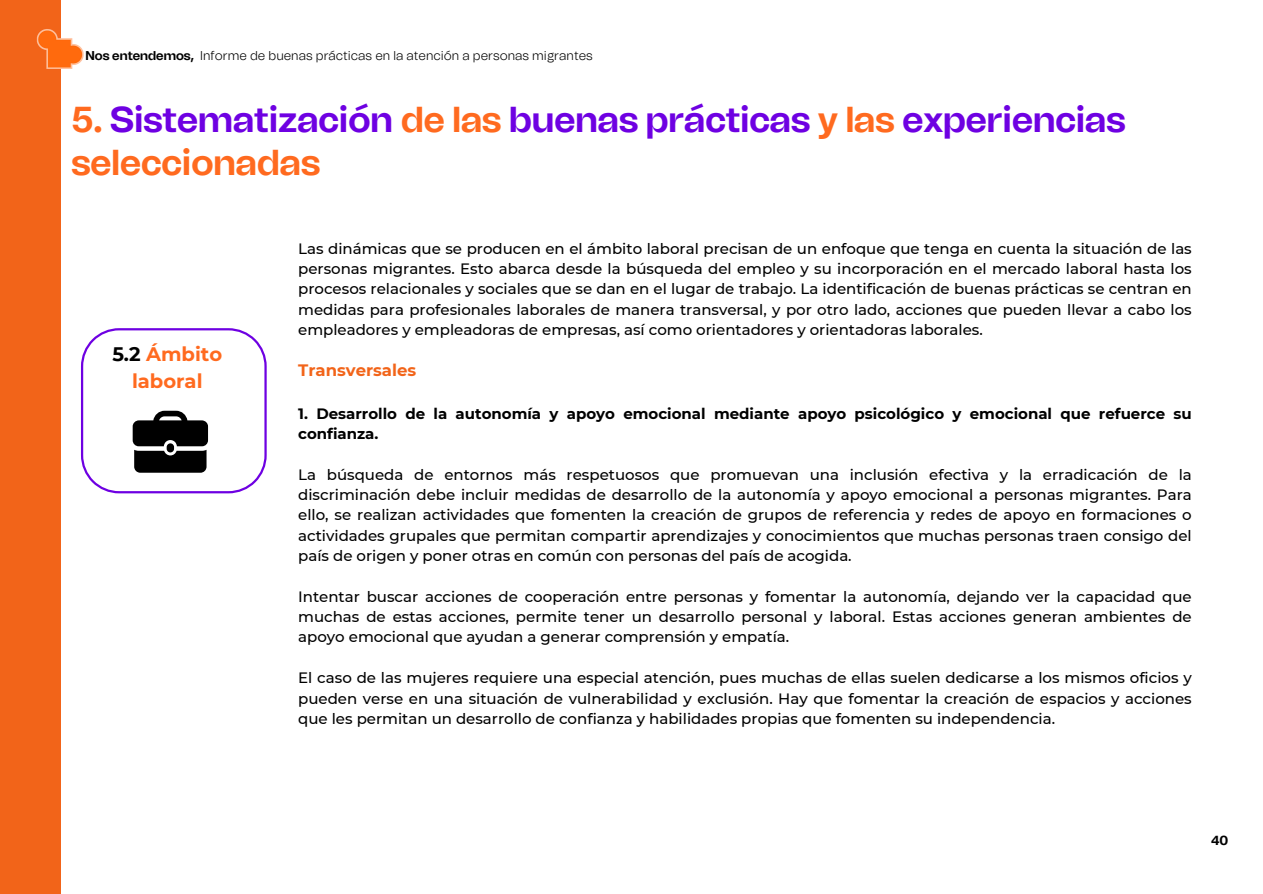
<style>
.page{position:relative;width:1263px;height:894px;background:#fff}
.page>*{position:absolute;margin:0;border:0;box-sizing:border-box;transform-origin:0 0}
.t1{font:700 36px/42.8px "Tomato Grotesk";color:#6e00e2}
.t2{font:700 19.5px/27px "Montserrat";color:#ff6a1f;text-align:center}
.t3{font:700 16.5px "Montserrat";color:#f26419}
.t4{font:500 15px/20.2px "Montserrat";color:#000;text-align:justify}
.t5{font:700 15px/20.2px "Montserrat";color:#000}
.t6{font:700 13.2px "Tomato Grotesk";color:#000}
.t7{font:300 12.75px "Tomato Grotesk";color:#000}
.t8{font:700 12.75px "Tomato Grotesk";color:#000}
.s1{color:#ff6a1f}
.s2{color:#000}
</style>
<div class="page">
<svg style="left:81px;top:328px;width:186px;height:165px"></svg>
<div style="left:0;top:0;width:61px;height:893px;background:#f26419"></div>
<img style="left:36px;top:29px;width:48px;height:40px">
<p class="t8" style="left:86px;top:48px;width:110px">Nos entendemos,</p>
<p class="t7" style="left:200px;top:50px;width:394px">Informe de buenas prácticas en la atención a personas migrantes</p>
<h3 class="t1" style="left:72px;top:98px;width:1055px"><span class="s1">5.</span> Sistematización <span class="s1">de las</span> buenas prácticas <span class="s1">y las</span> experiencias <span class="s1">seleccionadas</span></h3>
<p class="t2" style="left:112px;top:340px;width:111px"><span class="s2">5.2</span> Ámbito laboral</p>
<p class="t4" style="left:298px;top:238px;width:895px">Las dinámicas que se producen en el ámbito laboral precisan de un enfoque que tenga en cuenta la situación de las personas migrantes. Esto abarca desde la búsqueda del empleo y su incorporación en el mercado laboral hasta los procesos relacionales y sociales que se dan en el lugar de trabajo. La identificación de buenas prácticas se centran en medidas para profesionales laborales de manera transversal, y por otro lado, acciones que pueden llevar a cabo los empleadores y empleadoras de empresas, así como orientadores y orientadoras laborales.</p>
<p class="t3" style="left:298px;top:360px;width:120px">Transversales</p>
<h3 class="t5" style="left:298px;top:403px;width:895px">1. Desarrollo de la autonomía y apoyo emocional mediante apoyo psicológico y emocional que refuerce su confianza.</h3>
<h3 class="t4" style="left:298px;top:464px;width:895px">La búsqueda de entornos más respetuosos que promuevan una inclusión efectiva y la erradicación de la discriminación debe incluir medidas de desarrollo de la autonomía y apoyo emocional a personas migrantes. Para ello, se realizan actividades que fomenten la creación de grupos de referencia y redes de apoyo en formaciones o actividades grupales que permitan compartir aprendizajes y conocimientos que muchas personas traen consigo del país de origen y poner otras en común con personas del país de acogida.</h3>
<h3 class="t4" style="left:298px;top:586px;width:895px">Intentar buscar acciones de cooperación entre personas y fomentar la autonomía, dejando ver la capacidad que muchas de estas acciones, permite tener un desarrollo personal y laboral. Estas acciones generan ambientes de apoyo emocional que ayudan a generar comprensión y empatía.</h3>
<h3 class="t4" style="left:298px;top:667px;width:895px">El caso de las mujeres requiere una especial atención, pues muchas de ellas suelen dedicarse a los mismos oficios y pueden verse en una situación de vulnerabilidad y exclusión. Hay que fomentar la creación de espacios y acciones que les permitan un desarrollo de confianza y habilidades propias que fomenten su independencia.</h3>
<h3 class="t6" style="left:1211px;top:832px;width:19px">40</h3>
</div>
